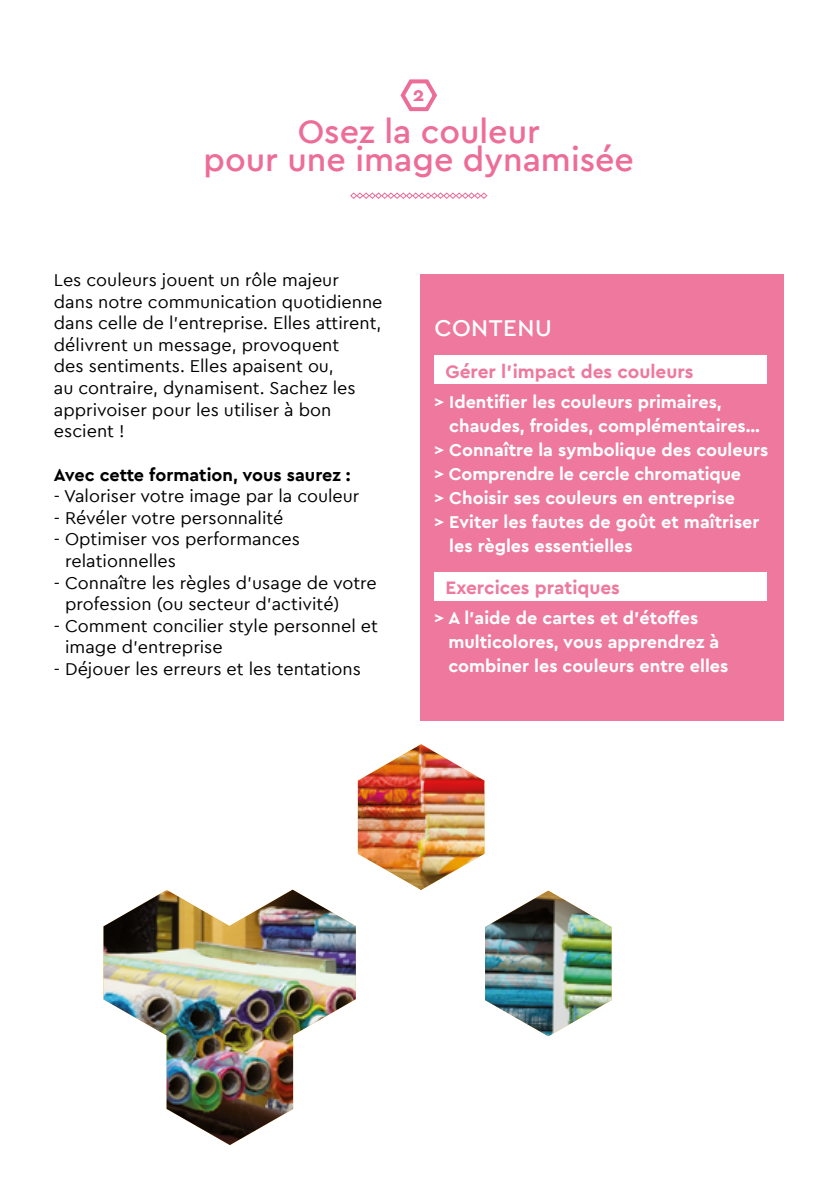
<style>
.page{position:relative;width:840px;height:1191px;background:#fff}
.page>*{position:absolute;margin:0;border:0;box-sizing:border-box;transform-origin:0 0}
.t1{font:500 34px "Cera";color:#ed6d99}
.t2{font:500 24px "Cera";letter-spacing:.02em;color:#fff}
.t3{font:700 20px "Cera";color:#ed6d99}
.t4{font:700 19px "Cera";color:#ee789e}
.t5{font:18px/21.6px "Cera";color:#000}
.t6{font:700 18px/24px "Cera";color:#fff}
.t7{font:700 18px "Cera";color:#000}
</style>
<div class="page">
<div style="left:420px;top:274px;width:362px;height:446px;background:#ee789e"></div>
<div style="left:434px;top:356px;width:331px;height:28px;background:#fff"></div>
<div style="left:434px;top:572px;width:331px;height:28px;background:#fff"></div>
<svg style="left:400px;top:79px;width:37px;height:33px"></svg>
<svg style="left:350px;top:192px;width:137px;height:7px"></svg>
<img style="left:103px;top:744px;width:508px;height:401px">
<p class="t3" style="left:412px;top:81px;width:13px">2</p>
<p class="t1" style="left:297px;top:109px;width:243px">Osez la couleur</p>
<p class="t1" style="left:203px;top:137px;width:431px">pour une image dynamisée</p>
<p class="t5" style="left:54px;top:268px;width:330px">Les couleurs jouent un rôle majeur dans notre communication quotidienne dans celle de l’entreprise. Elles attirent, délivrent un message, provoquent<br>des sentiments. Elles apaisent ou,<br>au contraire, dynamisent. Sachez les apprivoiser pour les utiliser à bon escient !</p>
<p class="t7" style="left:54px;top:462px;width:298px">Avec cette formation, vous saurez :</p>
<p class="t5" style="left:54px;top:484px;width:307px">- Valoriser votre image par la couleur</p>
<p class="t5" style="left:54px;top:506px;width:231px">- Révéler votre personnalité</p>
<p class="t5" style="left:65px;top:528px;width:236px;text-indent:-11px">- Optimiser vos performances relationnelles</p>
<p class="t5" style="left:65px;top:571px;width:313px;text-indent:-11px">- Connaître les règles d’usage de votre profession (ou secteur d’activité)</p>
<p class="t5" style="left:65px;top:614px;width:314px;text-indent:-11px">- Comment concilier style personnel et image d’entreprise</p>
<p class="t5" style="left:54px;top:657px;width:308px">- Déjouer les erreurs et les tentations</p>
<p class="t2" style="left:434px;top:312px;width:119px">CONTENU</p>
<p class="t4" style="left:445px;top:358px;width:249px">Gérer l’impact des couleurs</p>
<p class="t6" style="left:449px;top:389px;width:312px;text-indent:-15px">&gt; Identifier les couleurs primaires, chaudes, froides, complémentaires…</p>
<p class="t6" style="left:434px;top:437px;width:335px">&gt; Connaître la symbolique des couleurs</p>
<p class="t6" style="left:434px;top:461px;width:308px">&gt; Comprendre le cercle chromatique</p>
<p class="t6" style="left:434px;top:485px;width:302px">&gt; Choisir ses couleurs en entreprise</p>
<p class="t6" style="left:449px;top:509px;width:311px;text-indent:-15px">&gt; Eviter les fautes de goût et maîtriser les règles essentielles</p>
<p class="t4" style="left:445px;top:574px;width:176px">Exercices pratiques</p>
<p class="t6" style="left:448px;top:605px;width:281px;text-indent:-14px">&gt; A l’aide de cartes et d’étoffes multicolores, vous apprendrez à combiner les couleurs entre elles</p>
</div>
